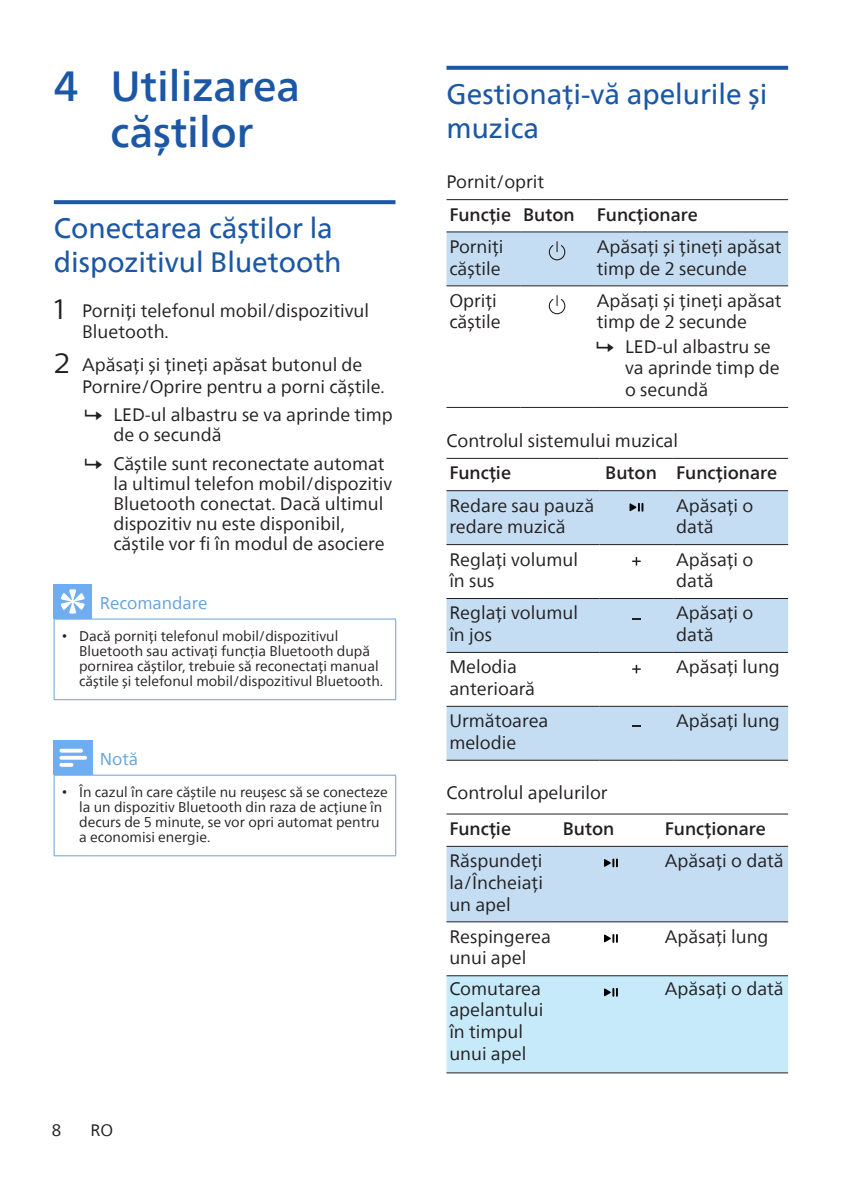
<style>
.page{position:relative;width:842px;height:1191px;background:#fff}
.page>*{position:absolute;margin:0;border:0;box-sizing:border-box;transform-origin:0 0}
.t1{font:500 42px/46px "Neue Frutiger World";color:#1c57a5;text-align:center}
.heading2{font:28px/34px "Neue Frutiger World";color:#1c57a5}
.Body{font:18px/21.6px "Neue Frutiger World";color:#231f20}
.Body-2{font:500 18px "Neue Frutiger World";color:#231f20}
.Body-3{font:17px "Neue Frutiger World";color:#66a2d7}
.t2{font:16.4px "Neue Frutiger World";color:#231f20}
.t3{font:14px/15px "Neue Frutiger World";color:#231f20}
.s1{font-family:"Centrale Sans";font-size:28px}
.s2{font-family:"Arial"}
</style>
<div class="page">
<svg style="left:54px;top:200px;width:341px;height:4px"></svg>
<hr style="left:395px;top:619px;width:1px;height:80px;background:#66a2d7">
<hr style="left:54px;top:619px;width:1px;height:80px;background:#66a2d7">
<hr style="left:54px;top:699px;width:38px;height:1px;background:#66a2d7">
<hr style="left:92px;top:699px;width:304px;height:1px;background:#66a2d7">
<hr style="left:92px;top:619px;width:304px;height:1px;background:#66a2d7">
<hr style="left:54px;top:619px;width:38px;height:1px;background:#66a2d7">
<div style="left:54px;top:585px;width:38px;height:34px;background:#6eadf2"></div>
<svg style="left:61px;top:589px;width:24px;height:24px"></svg>
<hr style="left:395px;top:775px;width:1px;height:80px;background:#66a2d7">
<hr style="left:54px;top:775px;width:1px;height:80px;background:#66a2d7">
<hr style="left:54px;top:855px;width:38px;height:1px;background:#66a2d7">
<hr style="left:92px;top:855px;width:304px;height:1px;background:#66a2d7">
<hr style="left:92px;top:775px;width:304px;height:1px;background:#66a2d7">
<hr style="left:54px;top:775px;width:38px;height:1px;background:#66a2d7">
<div style="left:53px;top:740px;width:40px;height:35px;background:#6eadf2"></div>
<svg style="left:60px;top:748px;width:27px;height:19px"></svg>
<svg style="left:446px;top:66px;width:342px;height:4px"></svg>
<hr style="left:446px;top:199px;width:74px;height:1px;background:#231f20">
<hr style="left:520px;top:199px;width:74px;height:1px;background:#231f20">
<hr style="left:594px;top:199px;width:194px;height:1px;background:#231f20">
<hr style="left:446px;top:231px;width:74px;height:1px;background:#231f20">
<hr style="left:520px;top:231px;width:74px;height:1px;background:#231f20">
<hr style="left:594px;top:231px;width:194px;height:1px;background:#231f20">
<hr style="left:446px;top:407px;width:74px;height:1px;background:#231f20">
<hr style="left:520px;top:407px;width:74px;height:1px;background:#231f20">
<hr style="left:594px;top:407px;width:194px;height:1px;background:#231f20">
<div style="left:446px;top:232px;width:342px;height:54px;background:#c4ddf2"></div>
<svg style="left:549px;top:295px;width:16px;height:19px"></svg>
<svg style="left:446px;top:491px;width:342px;height:268px;fill:#c4ddf2"></svg>
<hr style="left:446px;top:458px;width:154px;height:1px;background:#231f20">
<hr style="left:600px;top:458px;width:73px;height:1px;background:#231f20">
<hr style="left:673px;top:458px;width:115px;height:1px;background:#231f20">
<hr style="left:446px;top:490px;width:154px;height:1px;background:#231f20">
<hr style="left:600px;top:490px;width:73px;height:1px;background:#231f20">
<hr style="left:673px;top:490px;width:115px;height:1px;background:#231f20">
<hr style="left:446px;top:544px;width:154px;height:1px;background:#231f20">
<hr style="left:600px;top:544px;width:73px;height:1px;background:#231f20">
<hr style="left:673px;top:544px;width:115px;height:1px;background:#231f20">
<hr style="left:446px;top:598px;width:154px;height:1px;background:#231f20">
<hr style="left:600px;top:598px;width:73px;height:1px;background:#231f20">
<hr style="left:673px;top:598px;width:115px;height:1px;background:#231f20">
<hr style="left:446px;top:652px;width:154px;height:1px;background:#231f20">
<hr style="left:600px;top:652px;width:73px;height:1px;background:#231f20">
<hr style="left:673px;top:652px;width:115px;height:1px;background:#231f20">
<hr style="left:446px;top:706px;width:154px;height:1px;background:#231f20">
<hr style="left:600px;top:706px;width:73px;height:1px;background:#231f20">
<hr style="left:673px;top:706px;width:115px;height:1px;background:#231f20">
<hr style="left:446px;top:759px;width:154px;height:1px;background:#231f20">
<hr style="left:600px;top:759px;width:73px;height:1px;background:#231f20">
<hr style="left:673px;top:759px;width:115px;height:1px;background:#231f20">
<svg style="left:629px;top:503px;width:14px;height:8px"></svg>
<svg style="left:632px;top:557px;width:9px;height:8px"></svg>
<svg style="left:632px;top:665px;width:9px;height:8px"></svg>
<svg style="left:632px;top:725px;width:9px;height:2px"></svg>
<hr style="left:446px;top:813px;width:114px;height:1px;background:#231f20">
<hr style="left:560px;top:813px;width:102px;height:1px;background:#231f20">
<hr style="left:662px;top:813px;width:126px;height:1px;background:#231f20">
<hr style="left:446px;top:1072px;width:114px;height:1px;background:#231f20">
<hr style="left:560px;top:1072px;width:102px;height:1px;background:#231f20">
<hr style="left:662px;top:1072px;width:126px;height:1px;background:#231f20">
<div style="left:446px;top:846px;width:342px;height:76px;background:#c4ddf2"></div>
<svg style="left:604px;top:934px;width:14px;height:8px"></svg>
<div style="left:446px;top:975px;width:342px;height:97px;background:#c6eafa"></div>
<p class="t1" style="left:54px;top:64px;width:248px">4 Utilizarea căștilor</p>
<p class="heading2" style="left:54px;top:212px;width:289px">Conectarea căștilor la dispozitivul Bluetooth</p>
<p class="Body" style="left:82px;top:300px;width:288px;text-indent:-28px"><span class="s1">1</span> Porniți telefonul mobil/dispozitivul<br>Bluetooth.</p>
<p class="Body" style="left:82px;top:354px;width:304px;text-indent:-28px"><span class="s1">2</span> Apăsați și țineți apăsat butonul de<br>Pornire/Oprire pentru a porni căștile.</p>
<p class="Body" style="left:113px;top:405px;width:281px;line-height:20px">LED-ul albastru se va aprinde timp de o secundă</p>
<p class="Body" style="left:113px;top:454px;width:280px;line-height:20px">Căștile sunt reconectate automat la ultimul telefon mobil/dispozitiv Bluetooth conectat. Dacă ultimul dispozitiv nu este disponibil, căștile vor fi în modul de asociere</p>
<p class="Body-3" style="left:100px;top:589px;width:109px">Recomandare</p>
<p class="t3" style="left:79px;top:629px;width:305px;text-indent:-17px"><span class="s2">•</span> Dacă porniți telefonul mobil/dispozitivul Bluetooth sau activați funcția Bluetooth după pornirea căștilor, trebuie să reconectați manual căștile și telefonul mobil/dispozitivul Bluetooth.</p>
<p class="Body-3" style="left:100px;top:745px;width:40px">Notă</p>
<p class="t3" style="left:79px;top:785px;width:310px;text-indent:-17px"><span class="s2">•</span> În cazul în care căștile nu reușesc să se conecteze la un dispozitiv Bluetooth din raza de acțiune în decurs de 5 minute, se vor opri automat pentru a economisi energie.</p>
<p class="t2" style="left:52px;top:1117px;width:11px">8</p>
<p class="t2" style="left:91px;top:1117px;width:24px">RO</p>
<p class="heading2" style="left:446px;top:78px;width:322px">Gestionați-vă apelurile și muzica</p>
<p class="Body" style="left:446px;top:171px;width:99px">Pornit/oprit</p>
<p class="Body-2" style="left:449px;top:199px;width:63px">Funcție</p>
<p class="Body-2" style="left:523px;top:199px;width:53px">Buton</p>
<p class="Body-2" style="left:597px;top:199px;width:102px">Funcționare</p>
<p class="Body" style="left:449px;top:236px;width:56px">Porniți căștile</p>
<p class="Body" style="left:597px;top:236px;width:186px">Apăsați și țineți apăsat timp de 2 secunde</p>
<p class="Body" style="left:449px;top:290px;width:53px">Opriți căștile</p>
<p class="Body" style="left:597px;top:290px;width:186px">Apăsați și țineți apăsat timp de 2 secunde</p>
<p class="Body" style="left:625px;top:336px;width:156px">LED-ul albastru se va aprinde timp de o secundă</p>
<p class="Body" style="left:446px;top:430px;width:233px">Controlul sistemului muzical</p>
<p class="Body-2" style="left:449px;top:458px;width:63px">Funcție</p>
<p class="Body-2" style="left:605px;top:458px;width:53px">Buton</p>
<p class="Body-2" style="left:676px;top:458px;width:102px">Funcționare</p>
<p class="Body" style="left:449px;top:495px;width:146px">Redare sau pauză redare muzică</p>
<p class="Body" style="left:676px;top:495px;width:79px">Apăsați o dată</p>
<p class="Body" style="left:449px;top:549px;width:130px">Reglați volumul în sus</p>
<p class="Body" style="left:676px;top:549px;width:79px">Apăsați o dată</p>
<p class="Body" style="left:449px;top:602px;width:130px">Reglați volumul în jos</p>
<p class="Body" style="left:676px;top:602px;width:79px">Apăsați o dată</p>
<p class="Body" style="left:449px;top:656px;width:87px">Melodia anterioară</p>
<p class="Body" style="left:676px;top:656px;width:105px">Apăsați lung</p>
<p class="Body" style="left:449px;top:710px;width:101px">Următoarea melodie</p>
<p class="Body" style="left:676px;top:710px;width:105px">Apăsați lung</p>
<p class="Body" style="left:446px;top:782px;width:163px">Controlul apelurilor</p>
<p class="Body-2" style="left:449px;top:813px;width:63px">Funcție</p>
<p class="Body-2" style="left:563px;top:813px;width:53px">Buton</p>
<p class="Body-2" style="left:665px;top:813px;width:102px">Funcționare</p>
<p class="Body" style="left:449px;top:850px;width:95px;text-align:justify">Răspundeți la/Încheiați un apel</p>
<p class="Body" style="left:665px;top:850px;width:121px">Apăsați o dată</p>
<p class="Body" style="left:449px;top:926px;width:103px">Respingerea unui apel</p>
<p class="Body" style="left:665px;top:926px;width:105px">Apăsați lung</p>
<p class="Body" style="left:449px;top:978px;width:95px">Comutarea apelantului în timpul unui apel</p>
<p class="Body" style="left:665px;top:978px;width:121px">Apăsați o dată</p>
</div>
